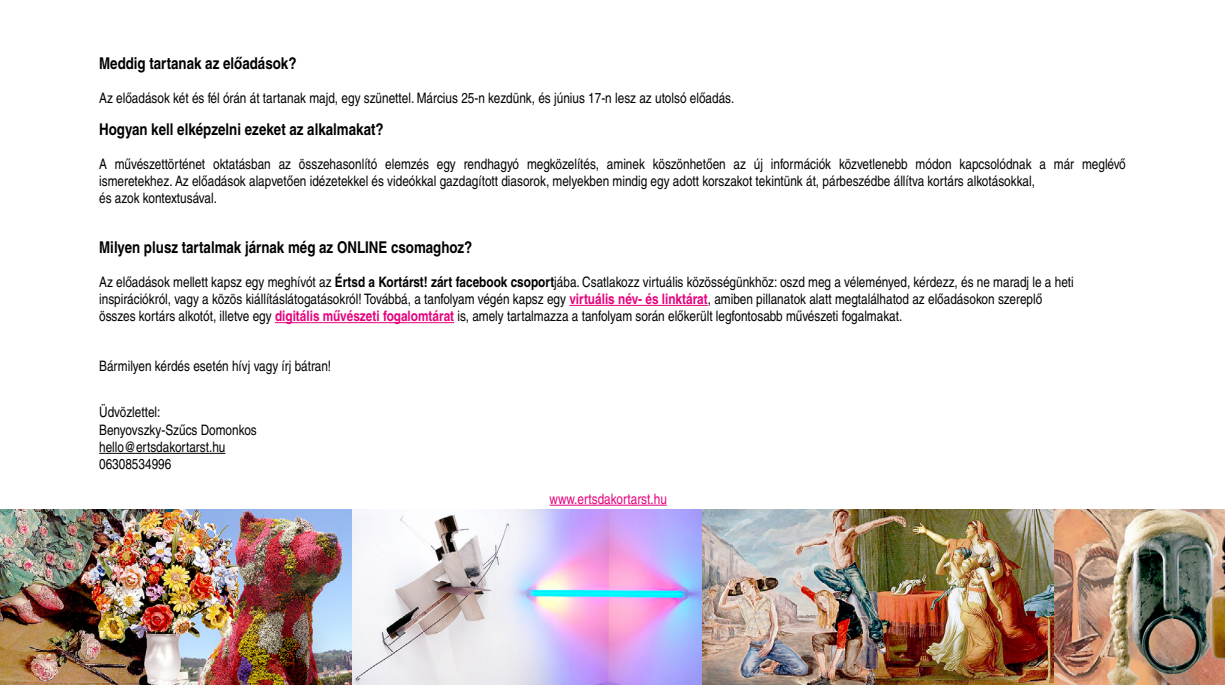
<style>
.page{position:relative;width:1225px;height:685px;background:#fff}
.page>*{position:absolute;margin:0;border:0;box-sizing:border-box;transform-origin:0 0}
.t1{font:700 condensed 16.25px "Helvetica CE";color:#000}
.t2{font:condensed 14.38px/17.2px "Helvetica CE";color:#000}
.t3{font:condensed 14.38px "Helvetica CE";color:#e6007d}
.s1{font-weight:700}
.s2{font-weight:700;color:#e6007d}
</style>
<div class="page">
<hr style="left:569px;top:305px;width:138px;height:1px;background:#e6007d">
<hr style="left:275px;top:322px;width:179px;height:1px;background:#e6007d">
<hr style="left:99px;top:452px;width:126px;height:1px;background:#000">
<hr style="left:549px;top:504px;width:117px;height:1px;background:#e6007d">
<img style="left:0;top:509px;width:1224px;height:175px">
<p class="t1" style="left:99px;top:53px;width:199px">Meddig tartanak az előadások?</p>
<p class="t2" style="left:99px;top:89px;width:636px">Az előadások két és fél órán át tartanak majd, egy szünettel. Március 25-n kezdünk, és június 17-n lesz az utolsó előadás.</p>
<p class="t1" style="left:99px;top:119px;width:286px">Hogyan kell elképzelni ezeket az alkalmakat?</p>
<p class="t2" style="left:99px;top:155px;width:1027px">A művészettörténet oktatásban az összehasonlító elemzés egy rendhagyó megközelítés, aminek köszönhetően az új információk közvetlenebb módon kapcsolódnak a már meglévő ismeretekhez. Az előadások alapvetően idézetekkel és videókkal gazdagított diasorok, melyekben mindig egy adott korszakot tekintünk át, párbeszédbe állítva kortárs alkotásokkal,<br>és azok kontextusával.</p>
<p class="t1" style="left:99px;top:237px;width:374px">Milyen plusz tartalmak járnak még az ONLINE csomaghoz?</p>
<p class="t2" style="left:99px;top:273px;width:975px">Az előadások mellett kapsz egy meghívót az <span class="s1">Értsd a Kortárst! zárt facebook csoport</span>jába. Csatlakozz virtuális közösségünkhöz: oszd meg a véleményed, kérdezz, és ne maradj le a heti inspirációkról, vagy a közös kiállításlátogatásokról! Továbbá, a tanfolyam végén kapsz egy <span class="s2">virtuális név- és linktárat</span>, amiben pillanatok alatt megtalálhatod az előadásokon szereplő összes kortárs alkotót, illetve egy <span class="s2">digitális művészeti fogalomtárat</span> is, amely tartalmazza a tanfolyam során előkerült legfontosabb művészeti fogalmakat.</p>
<p class="t2" style="left:99px;top:357px;width:233px">Bármilyen kérdés esetén hívj vagy írj bátran!</p>
<p class="t2" style="left:99px;top:403px;width:159px">Üdvözlettel:<br>Benyovszky-Szűcs Domonkos hello@ertsdakortarst.hu<br>06308534996</p>
<p class="t3" style="left:549px;top:490px;width:119px">www.ertsdakortarst.hu</p>
</div>
